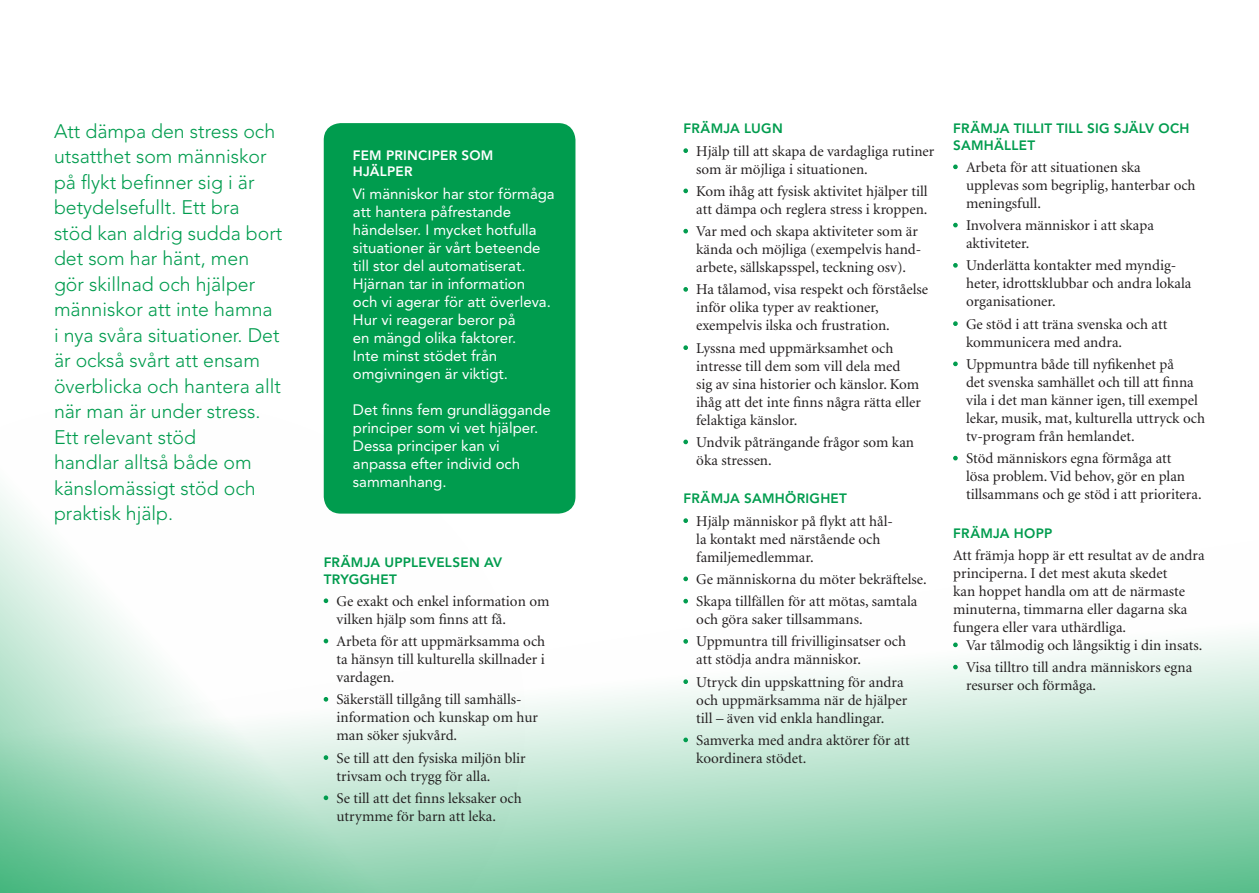
<style>
.page{position:relative;width:1259px;height:893px;background:#fff}
.page>*{position:absolute;margin:0;border:0;box-sizing:border-box;transform-origin:0 0}
.Brödtext{font:300 19.5px/25.5px "Avenir";color:#009c4e}
.Brödtext_vid_kluns{font:15px/18px "Minion";color:#231f20}
.Text_i_ruta{font:15px/18px "Avenir";color:#fff}
.Brödtext-2{font:15px/18px "Minion";color:#231f20}
.Mellis{font:800 13.5px/16.2px "Avenir";letter-spacing:.02em;color:#009c4e}
.Mellis-2{font:800 13.5px/16.2px "Avenir";letter-spacing:.02em;color:#fff}
.s1{color:#009c4e}
</style>
<div class="page">
<svg style="left:538px;top:576px;width:721px;height:317px"></svg>
<svg style="left:683px;top:148px;width:5px;height:5px"></svg>
<svg style="left:683px;top:189px;width:5px;height:4px"></svg>
<svg style="left:683px;top:229px;width:5px;height:4px"></svg>
<svg style="left:683px;top:287px;width:5px;height:5px"></svg>
<svg style="left:683px;top:345px;width:5px;height:5px"></svg>
<svg style="left:683px;top:440px;width:5px;height:4px"></svg>
<svg style="left:683px;top:518px;width:5px;height:5px"></svg>
<svg style="left:683px;top:577px;width:5px;height:4px"></svg>
<svg style="left:683px;top:599px;width:5px;height:4px"></svg>
<svg style="left:683px;top:639px;width:5px;height:5px"></svg>
<svg style="left:683px;top:679px;width:5px;height:5px"></svg>
<svg style="left:683px;top:738px;width:5px;height:4px"></svg>
<svg style="left:953px;top:165px;width:4px;height:4px"></svg>
<svg style="left:953px;top:223px;width:4px;height:4px"></svg>
<svg style="left:953px;top:263px;width:4px;height:5px"></svg>
<svg style="left:953px;top:321px;width:4px;height:5px"></svg>
<svg style="left:953px;top:362px;width:4px;height:4px"></svg>
<svg style="left:953px;top:456px;width:4px;height:4px"></svg>
<svg style="left:953px;top:642px;width:4px;height:5px"></svg>
<svg style="left:953px;top:665px;width:4px;height:4px"></svg>
<div style="left:324px;top:123px;width:251px;height:391px;background:#009c4e;border-radius:17px"></div>
<svg style="left:0;top:385px;width:538px;height:508px"></svg>
<p class="Brödtext" style="left:54px;top:118px;width:230px">Att dämpa den stress och utsatthet som människor på flykt befinner sig i är betydelsefullt. Ett bra stöd kan aldrig sudda bort det som har hänt, men gör skillnad och hjälper människor att inte hamna<br>i nya svåra situationer. Det är också svårt att ensam överblicka och hantera allt när man är under stress.<br>Ett relevant stöd<br>handlar alltså både om känslomässigt stöd och praktisk hjälp.</p>
<p class="Mellis-2" style="left:353px;top:147px;width:142px">FEM PRINCIPER SOM<br>HJÄLPER</p>
<p class="Text_i_ruta" style="left:353px;top:184px;width:203px">Vi människor har stor förmåga att hantera påfrestande händelser. I mycket hotfulla situationer är vårt beteende till stor del automatiserat.<br>Hjärnan tar in information<br>och vi agerar för att överleva.<br>Hur vi reagerar beror på<br>en mängd olika faktorer.<br>Inte minst stödet från omgivningen är viktigt.</p>
<p class="Text_i_ruta" style="left:353px;top:400px;width:199px">Det finns fem grundläggande principer som vi vet hjälper.<br>Dessa principer kan vi anpassa efter individ och sammanhang.</p>
<p class="Mellis" style="left:324px;top:554px;width:180px">FRÄMJA UPPLEVELSEN AV<br>TRYGGHET</p>
<p class="Brödtext_vid_kluns" style="left:336px;top:592px;width:214px;text-indent:-13px"><span class="s1">•</span> Ge exakt och enkel information om vilken hjälp som finns att få.</p>
<p class="Brödtext_vid_kluns" style="left:336px;top:633px;width:210px;text-align:justify;text-indent:-13px"><span class="s1">•</span> Arbeta för att uppmärksamma och ta hänsyn till kulturella skillnader i vardagen.</p>
<p class="Brödtext_vid_kluns" style="left:336px;top:691px;width:203px;text-indent:-13px"><span class="s1">•</span> Säkerställ tillgång till samhälls&shy;information och kunskap om hur man söker sjukvård.</p>
<p class="Brödtext_vid_kluns" style="left:336px;top:749px;width:191px;text-indent:-13px"><span class="s1">•</span> Se till att den fysiska miljön blir trivsam och trygg för alla.</p>
<p class="Brödtext_vid_kluns" style="left:336px;top:789px;width:187px;text-indent:-13px"><span class="s1">•</span> Se till att det finns leksaker och utrymme för barn att leka.</p>
<p class="Mellis" style="left:683px;top:121px;width:101px">FRÄMJA LUGN</p>
<p class="Brödtext_vid_kluns" style="left:696px;top:142px;width:239px;text-indent:-13px"><span class="s1">•</span> Hjälp till att skapa de vardagliga rutiner som är möjliga i situationen.</p>
<p class="Brödtext_vid_kluns" style="left:683px;top:183px;width:246px;text-align:right"><span class="s1">•</span> Kom ihåg att fysisk aktivitet hjälper till att dämpa och reglera stress i kroppen.</p>
<p class="Brödtext_vid_kluns" style="left:696px;top:223px;width:226px;text-indent:-13px"><span class="s1">•</span> Var med och skapa aktiviteter som är kända och möjliga (exempelvis hand&shy;arbete, sällskapsspel, teckning osv).</p>
<p class="Brödtext_vid_kluns" style="left:696px;top:281px;width:233px;text-indent:-13px"><span class="s1">•</span> Ha tålamod, visa respekt och förståelse inför olika typer av reaktioner, exempelvis ilska och frustration.</p>
<p class="Brödtext_vid_kluns" style="left:696px;top:339px;width:226px;text-indent:-13px"><span class="s1">•</span> Lyssna med uppmärksamhet och intresse till dem som vill dela med<br>sig av sina historier och känslor. Kom ihåg att det inte finns några rätta eller felaktiga känslor.</p>
<p class="Brödtext_vid_kluns" style="left:696px;top:434px;width:219px;text-indent:-13px"><span class="s1">•</span> Undvik påträngande frågor som kan öka stressen.</p>
<p class="Mellis" style="left:683px;top:491px;width:165px">FRÄMJA SAMHÖRIGHET</p>
<p class="Brödtext_vid_kluns" style="left:696px;top:512px;width:198px;text-indent:-13px"><span class="s1">•</span> Hjälp människor på flykt att hål&shy;la kontakt med närstående och familjemedlemmar.</p>
<p class="Brödtext_vid_kluns" style="left:683px;top:571px;width:245px"><span class="s1">•</span> Ge människorna du möter bekräftelse.</p>
<p class="Brödtext_vid_kluns" style="left:696px;top:593px;width:223px;text-indent:-13px"><span class="s1">•</span> Skapa tillfällen för att mötas, samtala och göra saker tillsammans.</p>
<p class="Brödtext_vid_kluns" style="left:696px;top:633px;width:211px;text-indent:-13px"><span class="s1">•</span> Uppmuntra till frivilliginsatser och att stödja andra människor.</p>
<p class="Brödtext_vid_kluns" style="left:696px;top:673px;width:212px;text-indent:-13px"><span class="s1">•</span> Utryck din uppskattning för andra och uppmärksamma när de hjälper till – även vid enkla handlingar.</p>
<p class="Brödtext_vid_kluns" style="left:696px;top:732px;width:215px;text-indent:-13px"><span class="s1">•</span> Samverka med andra aktörer för att koordinera stödet.</p>
<p class="Mellis" style="left:953px;top:121px;width:238px">FRÄMJA TILLIT TILL SIG SJÄLV OCH<br>SAMHÄLLET</p>
<p class="Brödtext_vid_kluns" style="left:966px;top:159px;width:231px;text-indent:-13px"><span class="s1">•</span> Arbeta för att situationen ska upplevas som begriplig, hanterbar och meningsfull.</p>
<p class="Brödtext_vid_kluns" style="left:966px;top:217px;width:189px;text-indent:-13px"><span class="s1">•</span> Involvera människor i att skapa aktiviteter.</p>
<p class="Brödtext_vid_kluns" style="left:966px;top:257px;width:227px;text-indent:-13px"><span class="s1">•</span> Underlätta kontakter med myndig&shy;heter, idrottsklubbar och andra lokala organisationer.</p>
<p class="Brödtext_vid_kluns" style="left:966px;top:315px;width:203px;text-indent:-13px"><span class="s1">•</span> Ge stöd i att träna svenska och att kommunicera med andra.</p>
<p class="Brödtext_vid_kluns" style="left:966px;top:356px;width:240px;text-indent:-13px"><span class="s1">•</span> Uppmuntra både till nyfikenhet på<br>det svenska samhället och till att finna vila i det man känner igen, till exempel lekar, musik, mat, kulturella uttryck och tv-program från hemlandet.</p>
<p class="Brödtext_vid_kluns" style="left:966px;top:450px;width:237px;text-indent:-13px"><span class="s1">•</span> Stöd människors egna förmåga att<br>lösa problem. Vid behov, gör en plan tillsammans och ge stöd i att prioritera.</p>
<p class="Mellis" style="left:953px;top:525px;width:101px">FRÄMJA HOPP</p>
<p class="Brödtext-2" style="left:953px;top:547px;width:253px">Att främja hopp är ett resultat av de andra principerna. I det mest akuta skedet<br>kan hoppet handla om att de närmaste minuterna, timmarna eller dagarna ska fungera eller vara uthärdliga.</p>
<p class="Brödtext_vid_kluns" style="left:953px;top:637px;width:251px"><span class="s1">•</span> Var tålmodig och långsiktig i din insats.</p>
<p class="Brödtext_vid_kluns" style="left:966px;top:659px;width:228px;text-indent:-13px"><span class="s1">•</span> Visa tilltro till andra människors egna resurser och förmåga.</p>
</div>
